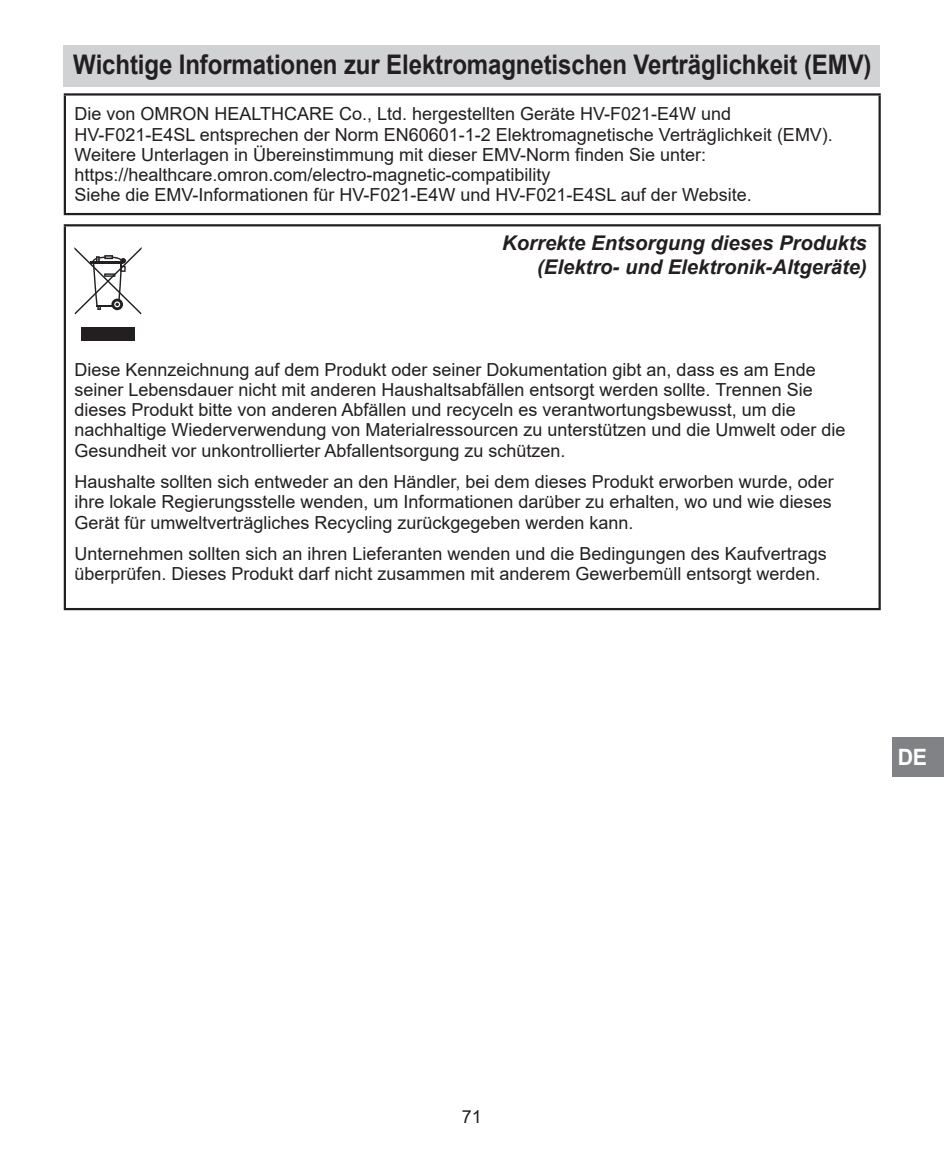
<style>
.page{position:relative;width:945px;height:1161px;background:#fff}
.page>*{position:absolute;margin:0;border:0;box-sizing:border-box;transform-origin:0 0}
.t1{font:700 27px "Arial";letter-spacing:-.005em;color:#231f20;scale:.89 1}
.t2{font:700 22.5px "Arial";color:#fff;scale:.95 1}
.t3{font:italic 700 20.25px/24.8px "Arial";color:#231f20;text-align:right}
.t4{font:18px/20.2px "Arial";color:#231f20}
</style>
<div class="page">
<div style="left:893px;top:737px;width:51px;height:40px;background:#808285"></div>
<div style="left:64px;top:45px;width:816px;height:41px;background:#d1d2d4"></div>
<hr style="left:64px;top:93px;width:817px;height:3px;background:#231f20">
<hr style="left:64px;top:96px;width:2px;height:117px;background:#231f20">
<hr style="left:879px;top:96px;width:2px;height:117px;background:#231f20">
<hr style="left:64px;top:213px;width:817px;height:2px;background:#231f20">
<hr style="left:64px;top:224px;width:817px;height:2px;background:#231f20">
<hr style="left:64px;top:226px;width:2px;height:382px;background:#231f20">
<hr style="left:879px;top:226px;width:2px;height:382px;background:#231f20">
<hr style="left:64px;top:608px;width:817px;height:2px;background:#231f20">
<div style="left:81px;top:328px;width:54px;height:13px;background:#231f20"></div>
<svg style="left:74px;top:247px;width:68px;height:67px"></svg>
<hr style="left:90px;top:262px;width:33px;height:2px;background:#231f20">
<h1 class="t1" style="left:73px;top:50px;width:898px">Wichtige Informationen zur Elektromagnetischen Verträglichkeit (EMV)</h1>
<p class="t4" style="left:74px;top:104px;width:760px">Die von OMRON HEALTHCARE Co., Ltd. hergestellten Geräte HV-F021-E4W und HV-F021-E4SL entsprechen der Norm EN60601-1-2 Elektromagnetische Verträglichkeit (EMV).<br>Weitere Unterlagen in Übereinstimmung mit dieser EMV-Norm finden Sie unter: https://healthcare.omron.com/electro-magnetic-compatibility<br>Siehe die EMV-Informationen für HV-F021-E4W und HV-F021-E4SL auf der Website.</p>
<p class="t3" style="left:502px;top:230px;width:366px">Korrekte Entsorgung dieses Produkts (Elektro- und Elektronik-Altgeräte)</p>
<p class="t4" style="left:74px;top:359px;width:773px">Diese Kennzeichnung auf dem Produkt oder seiner Dokumentation gibt an, dass es am Ende seiner Lebensdauer nicht mit anderen Haushaltsabfällen entsorgt werden sollte. Trennen Sie dieses Produkt bitte von anderen Abfällen und recyceln es verantwortungsbewusst, um die nachhaltige Wiederverwendung von Materialressourcen zu unterstützen und die Umwelt oder die Gesundheit vor unkontrollierter Abfallentsorgung zu schützen.</p>
<p class="t4" style="left:74px;top:472px;width:761px;text-align:justify">Haushalte sollten sich entweder an den Händler, bei dem dieses Produkt erworben wurde, oder ihre lokale Regierungsstelle wenden, um Informationen darüber zu erhalten, wo und wie dieses Gerät für umweltverträgliches Recycling zurückgegeben werden kann.</p>
<p class="t4" style="left:74px;top:544px;width:754px">Unternehmen sollten sich an ihren Lieferanten wenden und die Bedingungen des Kaufvertrags überprüfen. Dieses Produkt darf nicht zusammen mit anderem Gewerbemüll entsorgt werden.</p>
<p class="t2" style="left:898px;top:744px;width:33px">DE</p>
<p class="t4" style="left:462px;top:1107px;width:22px">71</p>
</div>
